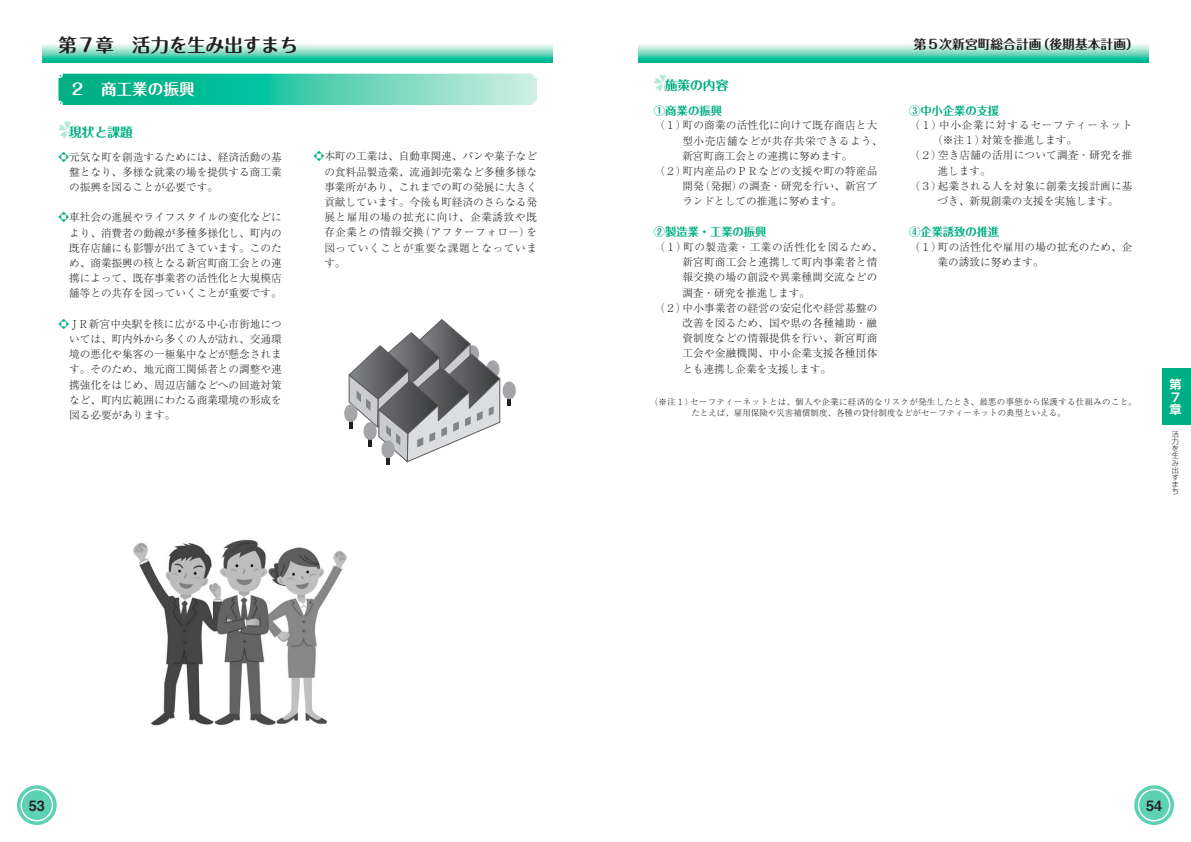
<style>
.page{position:relative;width:1191px;height:842px;background:#fff}
.page>*{position:absolute;margin:0;border:0;box-sizing:border-box;transform-origin:0 0}
.t1{font:700 18.4px "Maru Fo Pro";color:#231f20}
.t2{font:700 15.6px "Maru Fo Pro";color:#fff}
.t3{font:14.2px "Midashi Go Pr 5 MB31";color:#231f20}
.t4{font:700 12.8px "Maru Fo Pro";color:#231f20}
.t5{font:700 12.8px "Maru Fo Pro";color:#00ae83}
.t6{font:700 12px/12px "Shin Go Pr 5 De";color:#fff}
.t7{font:700 11.3px "Maru Fo Pro";letter-spacing:-.005em;color:#00ae83}
.t8{font:300 10.6px/15.2px "Ryumin Pr 5";letter-spacing:.02em;color:#231f20;text-align:justify}
.t9{font:300 10.6px "Ryumin Pr 5";color:#231f20}
.t10{font:300 10.6px "Ryumin Pr 5";letter-spacing:.05em;color:#231f20}
.t11{font:300 10.6px "Ryumin Pr 5";letter-spacing:.075em;color:#231f20}
.t12{font:300 8.5px/10.6px "Ryumin Pr 5";letter-spacing:.03em;color:#231f20}
.t13{font:300 7.1px/7.1px "Shin Go Pr 5";color:#231f20;text-align:justify}
.s1{color:#00ae83}
</style>
<div class="page">
<hr style="left:507px;top:395px;width:4px;height:11px;background:#231f20">
<div style="left:502px;top:381px;width:14px;height:18px;background:#a4a5a9;border-radius:50%"></div>
<hr style="left:386px;top:454px;width:4px;height:11px;background:#231f20">
<svg style="left:348px;top:319px;width:153px;height:144px"></svg>
<div style="left:344px;top:404px;width:13px;height:18px;background:#a4a5a9;border-radius:50%"></div>
<img style="left:133px;top:539px;width:214px;height:187px">
<svg style="left:58px;top:62px;width:479px;height:43px"></svg>
<svg style="left:43px;top:44px;width:510px;height:18px;background:#73d8c0"></svg>
<svg style="left:638px;top:44px;width:510px;height:18px;background:#73d8c0"></svg>
<svg style="left:17px;top:785px;width:40px;height:40px"></svg>
<svg style="left:1134px;top:785px;width:40px;height:40px"></svg>
<div style="left:21px;top:789px;width:31px;height:32px;background:#5cd1b3;border-radius:50%"></div>
<div style="left:21px;top:789px;width:32px;height:32px;border:1px solid #fff;border-radius:50%"></div>
<div style="left:1138px;top:789px;width:31px;height:32px;background:#5cd1b3;border-radius:50%"></div>
<div style="left:1137px;top:789px;width:33px;height:32px;border:1px solid #fff;border-radius:50%"></div>
<div style="left:1162px;top:369px;width:29px;height:56px;background:#00ae83"></div>
<h1 class="t1" style="left:58px;top:30px;width:241px">第７章　活力を生み出すまち</h1>
<h2 class="t2" style="left:70px;top:77px;width:126px">２　商工業の振興</h2>
<p class="t5" style="left:69px;top:122px;width:65px">現状と課題</p>
<p class="t8" style="left:69px;top:148px;width:214px;text-indent:-11px"><span class="s1">❖</span>元気な町を創造するためには、経済活動の基盤となり、多様な就業の場を提供する商工業の振興を図ることが必要です。</p>
<p class="t8" style="left:69px;top:209px;width:214px;text-indent:-11px"><span class="s1">❖</span>車社会の進展やライフスタイルの変化などにより、消費者の動線が多種多様化し、町内の既存店舗にも影響が出てきています。このため、商業振興の核となる新宮町商工会との連携によって、既存事業者の活性化と大規模店舗等との共存を図っていくことが重要です。</p>
<p class="t8" style="left:69px;top:315px;width:214px;text-indent:-11px"><span class="s1">❖</span>ＪＲ新宮中央駅を核に広がる中心市街地については、町内外から多くの人が訪れ、交通環境の悪化や集客の一極集中などが懸念されます。そのため、地元商工関係者との調整や連携強化をはじめ、周辺店舗などへの回遊対策など、町内広範囲にわたる商業環境の形成を図る必要があります。</p>
<p class="t8" style="left:324px;top:148px;width:214px;text-indent:-11px"><span class="s1">❖</span>本町の工業は、自動車関連、パンや菓子などの食料品製造業、流通卸売業など多種多様な事業所があり、これまでの町の発展に大きく貢献しています。今後も町経済のさらなる発展と雇用の場の拡充に向け、企業誘致や既存企業との情報交換（アフターフォロー）を図っていくことが重要な課題となっています。</p>
<p class="t5" style="left:664px;top:75px;width:65px">施策の内容</p>
<p class="t7" style="left:654px;top:102px;width:70px">①商業の振興</p>
<p class="t8" style="left:654px;top:117px;width:224px">（１）町の商業の活性化に向けて既存商店と大</p>
<p class="t10" style="left:682px;top:132px;width:202px">型小売店舗などが共存共栄できるよう、</p>
<p class="t9" style="left:682px;top:148px;width:172px">新宮町商工会との連携に努めます。</p>
<p class="t8" style="left:654px;top:163px;width:224px">（２）町内産品のＰＲなどの支援や町の特産品</p>
<p class="t8" style="left:682px;top:178px;width:196px">開発（発掘）の調査・研究を行い、新宮ブ</p>
<p class="t9" style="left:682px;top:193px;width:161px">ランドとしての推進に努めます。</p>
<p class="t7" style="left:654px;top:223px;width:114px">②製造業・工業の振興</p>
<p class="t10" style="left:654px;top:239px;width:230px">（１）町の製造業・工業の活性化を図るため、</p>
<p class="t8" style="left:682px;top:254px;width:196px">新宮町商工会と連携して町内事業者と情</p>
<p class="t8" style="left:682px;top:269px;width:196px">報交換の場の創設や異業種間交流などの</p>
<p class="t9" style="left:682px;top:284px;width:129px">調査・研究を推進します。</p>
<p class="t8" style="left:654px;top:299px;width:224px">（２）中小事業者の経営の安定化や経営基盤の</p>
<p class="t8" style="left:682px;top:315px;width:196px">改善を図るため、国や県の各種補助・融</p>
<p class="t8" style="left:682px;top:330px;width:196px">資制度などの情報提供を行い、新宮町商</p>
<p class="t8" style="left:682px;top:345px;width:196px">工会や金融機関、中小企業支援各種団体</p>
<p class="t9" style="left:682px;top:360px;width:150px">とも連携し企業を支援します。</p>
<p class="t4" style="left:914px;top:34px;width:226px">第５次新宮町総合計画（後期基本計画）</p>
<p class="t7" style="left:909px;top:101px;width:92px">③中小企業の支援</p>
<p class="t11" style="left:909px;top:117px;width:224px">（１）中小企業に対するセーフティーネット</p>
<p class="t9" style="left:932px;top:132px;width:146px">（※注１）対策を推進します。</p>
<p class="t8" style="left:909px;top:147px;width:224px">（２）空き店舗の活用について調査・研究を推</p>
<p class="t8" style="left:937px;top:162px;width:55px">進します。</p>
<p class="t8" style="left:909px;top:177px;width:224px">（３）起業される人を対象に創業支援計画に基</p>
<p class="t9" style="left:937px;top:193px;width:182px">づき、新規創業の支援を実施します。</p>
<p class="t7" style="left:909px;top:223px;width:92px">④企業誘致の推進</p>
<p class="t8" style="left:937px;top:238px;width:196px;text-indent:-28px">（１）町の活性化や雇用の場の拡充のため、企業の誘致に努めます。</p>
<p class="t12" style="left:691px;top:396px;width:447px;text-indent:-42px">（※注１）セーフティーネットとは、個人や企業に経済的なリスクが発生したとき、最悪の事態から保護する仕組みのこと。たとえば、雇用保険や災害補償制度、各種の貸付制度などがセーフティーネットの典型といえる。</p>
<p class="t6" style="left:1169px;top:378px;width:13px">第<br>７章</p>
<p class="t13" style="left:1171px;top:430px;width:8px">活力を生み出すまち</p>
<h3 class="t3" style="left:29px;top:794px;width:17px">53</h3>
<h3 class="t3" style="left:1146px;top:794px;width:17px">54</h3>
</div>
